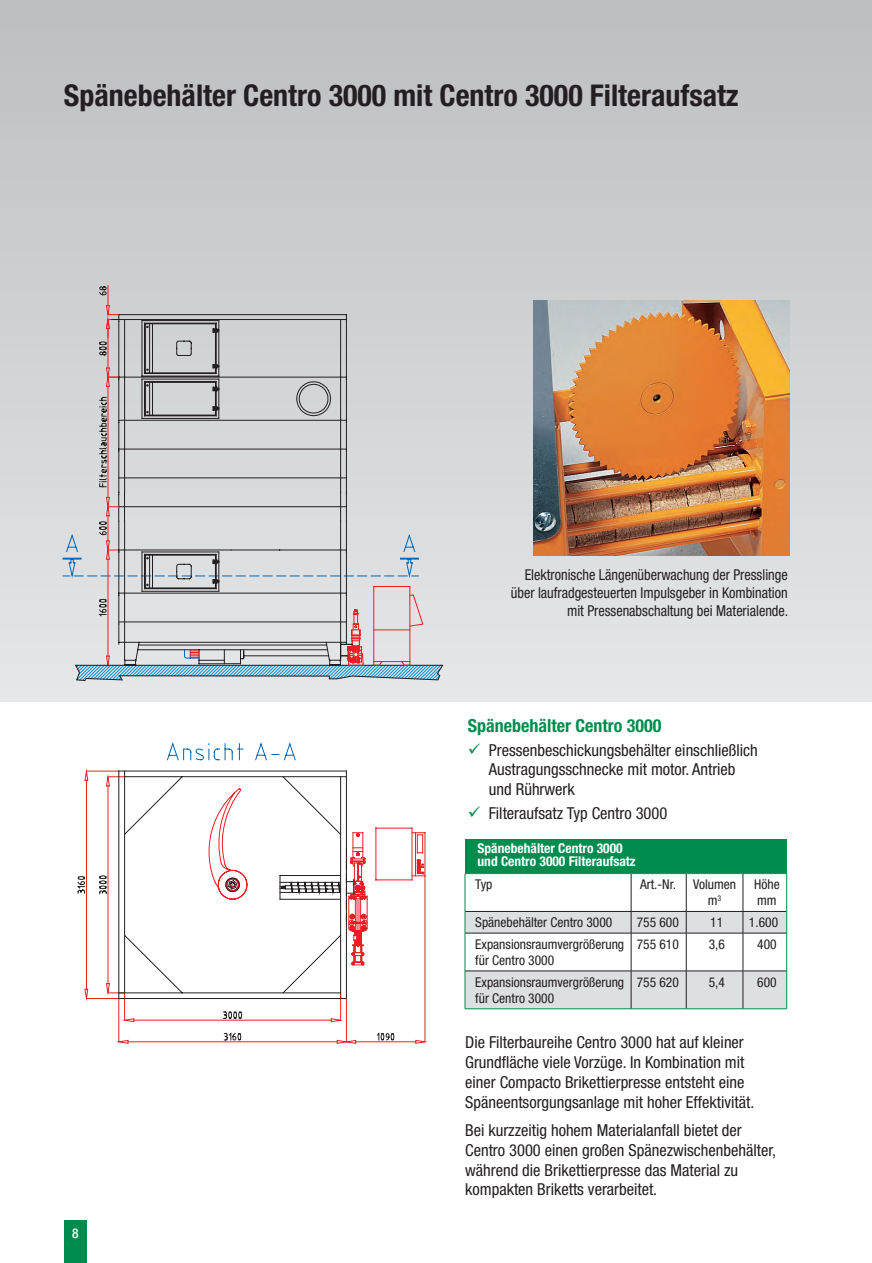
<style>
.page{position:relative;width:872px;height:1263px;background:#fff}
.page>*{position:absolute;margin:0;border:0;box-sizing:border-box;transform-origin:0 0}
.t1{font:700 condensed 30px "Helvetica Neue LT Pro";color:#231f20}
.Style14{font:700 condensed 18px "Helvetica Neue LT Pro";color:#008c4e}
.Style14-2{font:condensed 16.5px/19.8px "Helvetica Neue LT Pro";color:#231f20}
.Style14-3{font:condensed 15px/18px "Helvetica Neue LT Pro";color:#231f20;text-align:right;scale:.95 1}
.t2{font:condensed 13.5px/16.2px "Helvetica Neue LT Pro";color:#231f20}
.t3{font:700 condensed 13.5px/13.5px "Helvetica Neue LT Pro";color:#fff}
.t4{font:500 condensed 13.5px "Helvetica Neue LT Pro";color:#fff}
.s1{color:#008c4e}
</style>
<div class="page">
<div style="left:0;top:0;width:872px;height:702px;background:linear-gradient(to bottom,#bdbec1,#e6e7e9)"></div>
<div style="left:64px;top:1220px;width:23px;height:43px;background:#008c4e"></div>
<hr style="left:424px;top:876px;width:1px;height:166px;background:#ee1d23">
<hr style="left:346px;top:998px;width:1px;height:44px;background:#ee1d23">
<hr style="left:118px;top:998px;width:1px;height:44px;background:#ee1d23">
<svg style="left:116px;top:1031px;width:312px;height:13px"></svg>
<img style="left:534px;top:300px;width:255px;height:255px">
<div style="left:465px;top:839px;width:322px;height:34px;background:#008c4e"></div>
<hr style="left:631px;top:874px;width:1px;height:37px;background:#231f20">
<hr style="left:686px;top:874px;width:1px;height:37px;background:#231f20">
<hr style="left:742px;top:874px;width:1px;height:37px;background:#231f20">
<hr style="left:465px;top:873px;width:166px;height:1px;background:#008c4e">
<hr style="left:465px;top:874px;width:1px;height:37px;background:#008c4e">
<hr style="left:631px;top:873px;width:55px;height:1px;background:#008c4e">
<hr style="left:686px;top:873px;width:57px;height:1px;background:#008c4e">
<hr style="left:743px;top:873px;width:44px;height:1px;background:#008c4e">
<hr style="left:786px;top:874px;width:1px;height:37px;background:#008c4e">
<svg style="left:465px;top:911px;width:322px;height:97px"></svg>
<hr style="left:465px;top:933px;width:1px;height:38px;background:#008c4e">
<hr style="left:786px;top:933px;width:1px;height:38px;background:#008c4e">
<hr style="left:465px;top:971px;width:1px;height:37px;background:#008c4e">
<hr style="left:786px;top:971px;width:1px;height:37px;background:#008c4e">
<hr style="left:465px;top:1008px;width:166px;height:1px;background:#008c4e">
<hr style="left:631px;top:1008px;width:55px;height:1px;background:#008c4e">
<hr style="left:686px;top:1008px;width:57px;height:1px;background:#008c4e">
<hr style="left:743px;top:1008px;width:44px;height:1px;background:#008c4e">
<svg style="left:62px;top:285px;width:382px;height:738px"></svg>
<p class="t1" style="left:64px;top:77px;width:676px">Spänebehälter Centro 3000 mit Centro 3000 Filteraufsatz</p>
<p class="Style14-3" style="left:511px;top:565px;width:293px">Elektronische Längenüberwachung der Presslinge über laufradgesteuerten Impulsgeber in Kombination mit Pressenabschaltung bei Materialende.</p>
<p class="Style14" style="left:468px;top:714px;width:195px">Spänebehälter Centro 3000</p>
<p class="Style14-2" style="left:468px;top:740px;width:291px"><span class="s1">✓</span> Pressenbeschickungsbehälter einschließlich</p>
<p class="Style14-2" style="left:489px;top:759px;width:248px">Austragungsschnecke mit motor. Antrieb</p>
<p class="Style14-2" style="left:489px;top:779px;width:87px">und Rührwerk</p>
<p class="Style14-2" style="left:468px;top:803px;width:201px"><span class="s1">✓</span> Filteraufsatz Typ Centro 3000</p>
<p class="t3" style="left:477px;top:841px;width:160px">Spänebehälter Centro 3000 und Centro 3000 Filteraufsatz</p>
<p class="t2" style="left:475px;top:876px;width:19px">Typ</p>
<p class="t2" style="left:640px;top:876px;width:37px">Art.-Nr.</p>
<p class="t2" style="left:693px;top:876px;width:44px;text-align:center">Volumen m<sup>3</sup></p>
<p class="t2" style="left:754px;top:876px;width:27px">Höhe mm</p>
<p class="t2" style="left:475px;top:914px;width:139px">Spänebehälter Centro 3000</p>
<p class="t2" style="left:637px;top:914px;width:44px">755 600</p>
<p class="t2" style="left:710px;top:914px;width:14px">11</p>
<p class="t2" style="left:749px;top:914px;width:31px">1.600</p>
<p class="t2" style="left:475px;top:936px;width:150px">Expansionsraumvergrößerung</p>
<p class="t2" style="left:475px;top:952px;width:80px">für Centro 3000</p>
<p class="t2" style="left:637px;top:936px;width:44px">755 610</p>
<p class="t2" style="left:708px;top:936px;width:18px">3,6</p>
<p class="t2" style="left:757px;top:936px;width:21px">400</p>
<p class="t2" style="left:475px;top:973px;width:150px">Expansionsraumvergrößerung für Centro 3000</p>
<p class="t2" style="left:637px;top:973px;width:44px">755 620</p>
<p class="t2" style="left:708px;top:973px;width:18px">5,4</p>
<p class="t2" style="left:757px;top:973px;width:21px">600</p>
<p class="t4" style="left:72px;top:1225px;width:8px">8</p>
<p class="Style14-2" style="left:465px;top:1032px;width:291px">Die Filterbaureihe Centro 3000 hat auf kleiner Grundfläche viele Vorzüge. In Kombination mit einer Compacto Brikettierpresse entsteht eine Späneentsorgungsanlage mit hoher Effektivität.</p>
<p class="Style14-2" style="left:465px;top:1120px;width:312px">Bei kurzzeitig hohem Materialanfall bietet der Centro 3000 einen großen Spänezwischenbehälter, während die Brikettierpresse das Material zu kompakten Briketts verarbeitet.</p>
</div>
